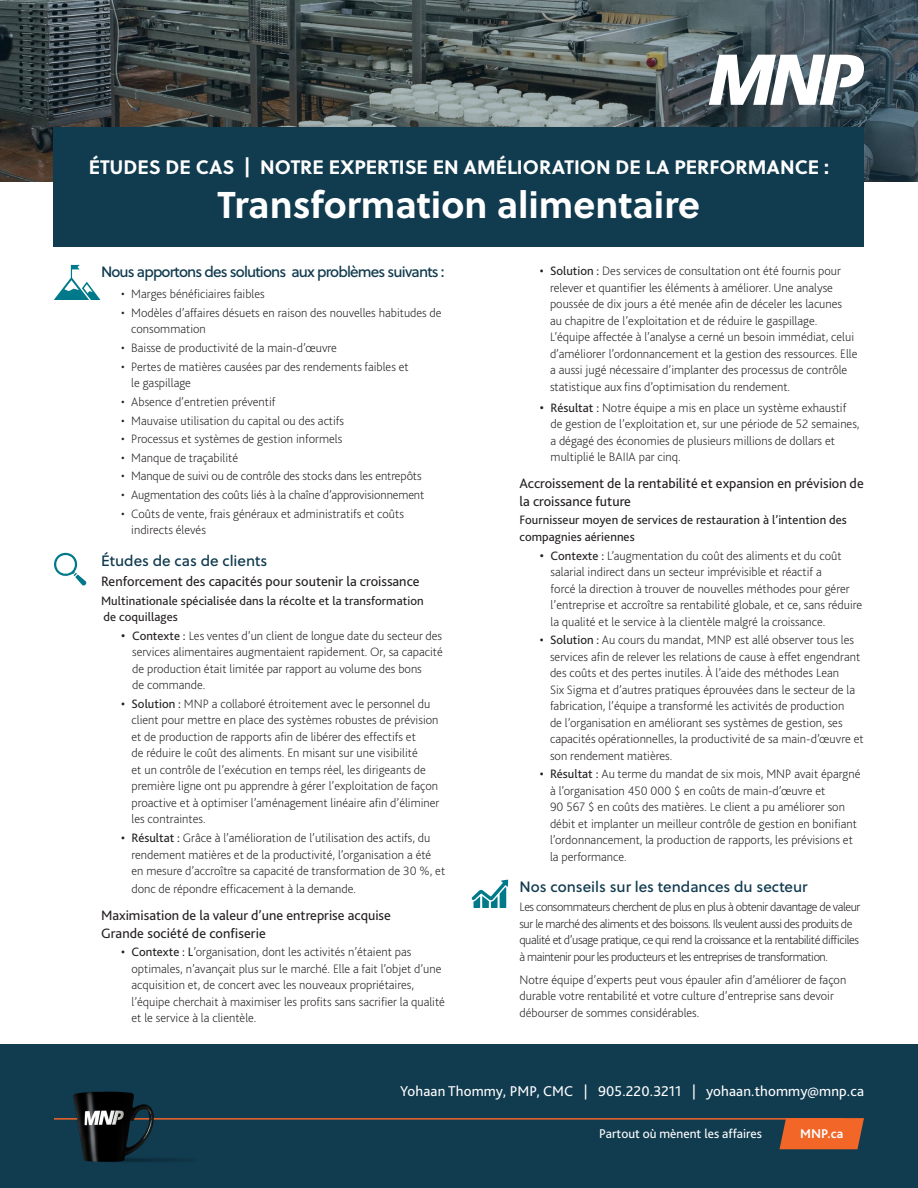
<style>
.page{position:relative;width:918px;height:1188px;background:#fff}
.page>*{position:absolute;margin:0;border:0;box-sizing:border-box;transform-origin:0 0}
.t1{font:700 37.2px "Soleil";color:#fff}
.t2{font:700 19.5px "Soleil";color:#fff}
.t3{font:15px "Soleil Bk";color:#113b4f}
.t4{font:15px "Soleil Bk";letter-spacing:-.055em;color:#113b4f}
.t5{font:14.85px "Bliss 2";letter-spacing:.01em;color:#fff}
.t6{font:14.25px/18px "Bliss 2";color:#231f20}
.t7{font:13.35px "Bliss 2";color:#fff}
.t8{font:700 13.35px "Bliss 2";color:#fff}
.t9{font:200 12.75px/16.5px "Bliss 2";color:#231f20}
.t10{font:200 12.75px/16.5px "Bliss 2";letter-spacing:-.035em;color:#231f20}
.t11{font:12.75px/16.5px "Bliss 2";letter-spacing:.005em;color:#231f20}
.s1{font-weight:400;font-size:13.5px}
.s2{font-weight:400}
</style>
<div class="page">
<div style="left:0;top:1044px;width:918px;height:144px;background:#113b4f"></div>
<img style="left:0;top:0;width:918px;height:181px">
<div style="left:54px;top:127px;width:810px;height:119px;background:#113b4f"></div>
<svg style="left:709px;top:55px;width:155px;height:50px"></svg>
<svg style="left:54px;top:552px;width:33px;height:34px"></svg>
<svg style="left:472px;top:880px;width:36px;height:28px"></svg>
<svg style="left:54px;top:265px;width:46px;height:35px"></svg>
<svg style="left:779px;top:1118px;width:85px;height:31px;background:#df622b"></svg>
<hr style="left:54px;top:1118px;width:789px;height:2px;background:#f26628">
<img style="left:65px;top:1091px;width:158px;height:71px">
<p class="t2" style="left:89px;top:152px;width:742px">ÉTUDES DE CAS | NOTRE EXPERTISE EN AMÉLIORATION DE LA PERFORMANCE :</p>
<p class="t1" style="left:218px;top:176px;width:484px">Transformation alimentaire</p>
<p class="t4" style="left:101px;top:261px;width:345px">Nous apportons des solutions aux problèmes suivants :</p>
<p class="t9" style="left:121px;top:285px;width:145px">• Marges bénéficiaires faibles</p>
<p class="t9" style="left:131px;top:304px;width:312px;text-indent:-10px">• Modèles d’affaires désuets en raison des nouvelles habitudes de consommation</p>
<p class="t9" style="left:121px;top:339px;width:217px">• Baisse de productivité de la main-d’œuvre</p>
<p class="t9" style="left:131px;top:358px;width:279px;text-indent:-10px">• Pertes de matières causées par des rendements faibles et le gaspillage</p>
<p class="t9" style="left:121px;top:393px;width:156px">• Absence d’entretien préventif</p>
<p class="t9" style="left:121px;top:412px;width:224px">• Mauvaise utilisation du capital ou des actifs</p>
<p class="t9" style="left:121px;top:430px;width:223px">• Processus et systèmes de gestion informels</p>
<p class="t9" style="left:121px;top:449px;width:118px">• Manque de traçabilité</p>
<p class="t9" style="left:121px;top:468px;width:302px">• Manque de suivi ou de contrôle des stocks dans les entrepôts</p>
<p class="t9" style="left:121px;top:486px;width:305px">• Augmentation des coûts liés à la chaîne d’approvisionnement</p>
<p class="t9" style="left:131px;top:505px;width:274px;text-indent:-10px">• Coûts de vente, frais généraux et administratifs et coûts indirects élevés</p>
<p class="t3" style="left:101px;top:549px;width:168px">Études de cas de clients</p>
<p class="t6" style="left:101px;top:572px;width:320px">Renforcement des capacités pour soutenir la croissance</p>
<p class="t11" style="left:101px;top:592px;width:324px">Multinationale spécialisée dans la récolte et la transformation de coquillages</p>
<p class="t9" style="left:132px;top:627px;width:312px;text-indent:-11px"><span class="s1">•</span> <span class="s2">Contexte :</span> Les ventes d’un client de longue date du secteur des services alimentaires augmentaient rapidement. Or, sa capacité de production était limitée par rapport au volume des bons<br>de commande.</p>
<p class="t9" style="left:132px;top:695px;width:309px;text-indent:-10px"><span class="s2">• Solution :</span> MNP a collaboré étroitement avec le personnel du client pour mettre en place des systèmes robustes de prévision et de production de rapports afin de libérer des effectifs et<br>de réduire le coût des aliments. En misant sur une visibilité<br>et un contrôle de l’exécution en temps réel, les dirigeants de première ligne ont pu apprendre à gérer l’exploitation de façon proactive et à optimiser l’aménagement linéaire afin d’éliminer les contraintes.</p>
<p class="t9" style="left:132px;top:829px;width:315px;text-indent:-10px"><span class="s2">• Résultat :</span> Grâce à l’amélioration de l’utilisation des actifs, du rendement matières et de la productivité, l’organisation a été en mesure d’accroître sa capacité de transformation de 30 %, et</p>
<p class="t9" style="left:132px;top:880px;width:226px">donc de répondre efficacement à la demande.</p>
<p class="t6" style="left:101px;top:906px;width:291px">Maximisation de la valeur d’une entreprise acquise</p>
<p class="t6" style="left:101px;top:924px;width:166px">Grande société de confiserie</p>
<p class="t9" style="left:132px;top:944px;width:315px;text-indent:-10px"><span class="s2">• Contexte : L</span>’organisation, dont les activités n’étaient pas optimales, n’avançait plus sur le marché. Elle a fait l’objet d’une acquisition et, de concert avec les nouveaux propriétaires, l’équipe cherchait à maximiser les profits sans sacrifier la qualité et le service à la clientèle.</p>
<p class="t9" style="left:550px;top:263px;width:309px;text-indent:-10px"><span class="s2">• Solution :</span> Des services de consultation ont été fournis pour relever et quantifier les éléments à améliorer. Une analyse poussée de dix jours a été menée afin de déceler les lacunes<br>au chapitre de l’exploitation et de réduire le gaspillage.<br>L’équipe affectée à l’analyse a cerné un besoin immédiat, celui d’améliorer l’ordonnancement et la gestion des ressources. Elle a aussi jugé nécessaire d’implanter des processus de contrôle statistique aux fins d’optimisation du rendement.</p>
<p class="t9" style="left:551px;top:399px;width:310px;text-indent:-11px"><span class="s1">•</span> <span class="s2">Résultat :</span> Notre équipe a mis en place un système exhaustif de gestion de l’exploitation et, sur une période de 52 semaines, a dégagé des économies de plusieurs millions de dollars et multiplié le BAIIA par cinq.</p>
<p class="t6" style="left:520px;top:474px;width:346px">Accroissement de la rentabilité et expansion en prévision de la croissance future</p>
<p class="t11" style="left:520px;top:512px;width:329px">Fournisseur moyen de services de restauration à l’intention des compagnies aériennes</p>
<p class="t9" style="left:551px;top:547px;width:313px;text-indent:-11px"><span class="s1">•</span> <span class="s2">Contexte :</span> L’augmentation du coût des aliments et du coût salarial indirect dans un secteur imprévisible et réactif a<br>forcé la direction à trouver de nouvelles méthodes pour gérer l’entreprise et accroître sa rentabilité globale, et ce, sans réduire la qualité et le service à la clientèle malgré la croissance.</p>
<p class="t9" style="left:550px;top:631px;width:315px;text-indent:-10px"><span class="s2">• Solution :</span> Au cours du mandat, MNP est allé observer tous les services afin de relever les relations de cause à effet engendrant des coûts et des pertes inutiles. À l’aide des méthodes Lean<br>Six Sigma et d’autres pratiques éprouvées dans le secteur de la fabrication, l’équipe a transformé les activités de production<br>de l’organisation en améliorant ses systèmes de gestion, ses capacités opérationnelles, la productivité de sa main-d’œuvre et son rendement matières.</p>
<p class="t9" style="left:550px;top:766px;width:312px;text-indent:-10px"><span class="s2">• Résultat :</span> Au terme du mandat de six mois, MNP avait épargné à l’organisation 450 000 $ en coûts de main-d’œuvre et<br>90 567 $ en coûts des matières. Le client a pu améliorer son débit et implanter un meilleur contrôle de gestion en bonifiant l’ordonnancement, la production de rapports, les prévisions et la performance.</p>
<p class="t3" style="left:520px;top:876px;width:290px">Nos conseils sur les tendances du secteur</p>
<p class="t10" style="left:520px;top:898px;width:342px">Les consommateurs cherchent de plus en plus à obtenir davantage de valeur sur le marché des aliments et des boissons. Ils veulent aussi des produits de qualité et d’usage pratique, ce qui rend la croissance et la rentabilité difficiles à maintenir pour les producteurs et les entreprises de transformation.</p>
<p class="t9" style="left:520px;top:971px;width:328px">Notre équipe d’experts peut vous épauler afin d’améliorer de façon durable votre rentabilité et votre culture d’entreprise sans devoir débourser de sommes considérables.</p>
<p class="t5" style="left:400px;top:1082px;width:465px">Yohaan Thommy, PMP, CMC | 905.220.3211 | yohaan.thommy@mnp.ca</p>
<p class="t7" style="left:599px;top:1126px;width:164px">Partout où mènent les affaires</p>
<p class="t8" style="left:800px;top:1126px;width:45px">MNP.ca</p>
</div>
